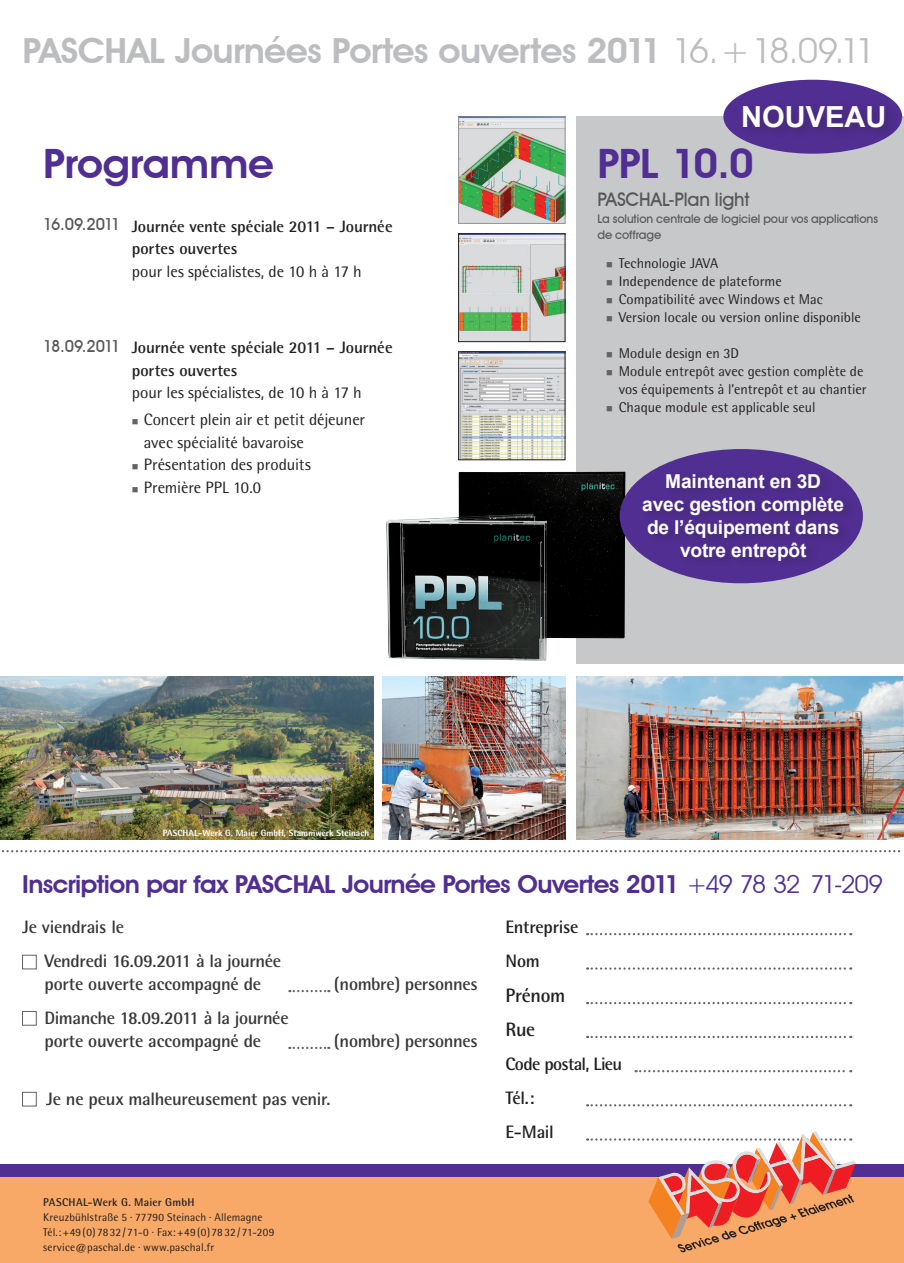
<style>
.page{position:relative;width:904px;height:1263px;background:#fff}
.page>*{position:absolute;margin:0;border:0;box-sizing:border-box;transform-origin:0 0}
.t1{font:600 40.5px "Avant Garde IT Cby BT";letter-spacing:-.01em;color:#502e92;scale:1.05 1}
.t2{font:600 34.5px "Avant Garde IT Cby BT";letter-spacing:-.015em;color:#bcbdc0;scale:1.05 1}
.t3{font:700 29.1px "Arial";color:#fff}
.t4{font:600 24.75px "Avant Garde IT Cby BT";letter-spacing:-.025em;color:#502e92;scale:1.05 1}
.t5{font:700 19.5px/34.2px "Rotis Semi Sans";letter-spacing:-.015em;color:#231f20}
.t6{font:700 19.2px/23px "Arial";letter-spacing:-.01em;color:#fff;text-align:center}
.t7{font:500 18.75px "Avant Garde IT Cby BT";letter-spacing:-.01em;color:#57585a}
.t8{font:700 18px/34.2px "Rotis Semi Sans";letter-spacing:-.02em;color:#231f20}
.t9{font:16.5px/22.5px "Rotis Semi Sans";letter-spacing:-.005em;color:#231f20}
.t10{font:700 16.5px/22.5px "Rotis Semi Sans";letter-spacing:-.005em;color:#231f20}
.t11{font:14.25px/18px "Rotis Semi Sans";color:#231f20;text-align:right}
.t12{font:500 12px/16.5px "Avant Garde IT Cby BT";letter-spacing:-.005em;color:#57585a}
.t13{font:11.25px/15px "Rotis Semi Sans";letter-spacing:.01em;color:#231f20}
.t14{font:700 11.25px "Rotis Semi Sans";letter-spacing:.02em;color:#231f20}
.t15{font:800 9px "Rotis Semi Sans";color:#fff}
.s1{font-weight:400}
.s2{font-family:"Avant Garde IT Cby BT";font-weight:500;color:#57585a}
.s3{color:#636366}
</style>
<div class="page">
<img style="left:576px;top:677px;width:328px;height:162px">
<div style="left:576px;top:117px;width:328px;height:547px;background:#c7c8ca"></div>
<div style="left:0;top:1176px;width:904px;height:87px;background:#f9a967"></div>
<div style="left:0;top:1164px;width:904px;height:13px;background:#502e92"></div>
<img style="left:460px;top:119px;width:103px;height:103px">
<img style="left:0;top:677px;width:373px;height:162px">
<svg style="left:1px;top:850px;width:899px;height:2px"></svg>
<div style="left:458px;top:117px;width:107px;height:107px;border:1px solid #939598"></div>
<img style="left:460px;top:236px;width:103px;height:104px">
<div style="left:458px;top:234px;width:107px;height:108px;border:1px solid #231f20"></div>
<img style="left:386px;top:472px;width:239px;height:189px">
<img style="left:460px;top:354px;width:103px;height:104px">
<div style="left:458px;top:352px;width:107px;height:108px;border:1px solid #231f20"></div>
<img style="left:382px;top:677px;width:183px;height:162px">
<div style="left:723px;top:80px;width:179px;height:74px;background:#502e92;border-radius:50%"></div>
<div style="left:740px;top:101px;width:157px;height:38px;background:#4c2c89"></div>
<div style="left:22px;top:955px;width:15px;height:14px;border:1px solid #636366"></div>
<div style="left:22px;top:1011px;width:15px;height:15px;border:1px solid #636366"></div>
<div style="left:22px;top:1092px;width:15px;height:14px;border:1px solid #636366"></div>
<svg style="left:289px;top:990px;width:40px;height:2px"></svg>
<svg style="left:289px;top:1047px;width:40px;height:2px"></svg>
<svg style="left:587px;top:933px;width:264px;height:2px"></svg>
<svg style="left:587px;top:967px;width:264px;height:3px"></svg>
<svg style="left:587px;top:1002px;width:264px;height:2px"></svg>
<svg style="left:587px;top:1036px;width:264px;height:2px"></svg>
<svg style="left:635px;top:1070px;width:216px;height:2px"></svg>
<svg style="left:587px;top:1104px;width:264px;height:2px"></svg>
<svg style="left:587px;top:1131px;width:269px;height:121px"></svg>
<div style="left:619px;top:449px;width:244px;height:134px;background:#502e92;border-radius:50%"></div>
<div style="left:641px;top:469px;width:216px;height:103px;background:#231f20;opacity:.3"></div>
<h2 class="t2" style="left:22px;top:30px;width:814px">PASCHAL Journées Portes ouvertes 2011 <span class="s1">16.+18.09.11</span></h2>
<h1 class="t1" style="left:43px;top:139px;width:221px">Programme</h1>
<p class="t10" style="left:132px;top:214px;width:262px;text-indent:-88px"><span class="s2">16.09.2011</span> Journée vente spéciale 2011 – Journée portes ouvertes</p>
<p class="t9" style="left:132px;top:260px;width:231px">pour les spécialistes, de 10 h à 17 h</p>
<p class="t10" style="left:132px;top:336px;width:262px;text-indent:-88px"><span class="s2">18.09.2011</span> Journée vente spéciale 2011 – Journée portes ouvertes</p>
<p class="t9" style="left:132px;top:381px;width:231px">pour les spécialistes, de 10 h à 17 h</p>
<p class="t9" style="left:144px;top:408px;width:223px;text-indent:-12px"><span class="s3">■</span> Concert plein air et petit déjeuner avec spécialité bavaroise</p>
<p class="t9" style="left:132px;top:453px;width:180px"><span class="s3">■</span> Présentation des produits</p>
<p class="t9" style="left:132px;top:476px;width:131px"><span class="s3">■</span> Première PPL 10.0</p>
<p class="t15" style="left:163px;top:827px;width:208px">PASCHAL-Werk G. Maier GmbH, Stammwerk Steinach</p>
<h3 class="t3" style="left:741px;top:98px;width:147px">NOUVEAU</h3>
<h1 class="t1" style="left:597px;top:139px;width:150px">PPL 10.0</h1>
<h3 class="t7" style="left:597px;top:188px;width:153px">PASCHAL-Plan light</h3>
<p class="t12" style="left:597px;top:210px;width:282px">La solution centrale de logiciel pour vos applications de coffrage</p>
<p class="t11" style="left:606px;top:254px;width:114px"><span class="s3">■</span> Technologie JAVA</p>
<p class="t11" style="left:606px;top:272px;width:177px"><span class="s3">■</span> Independence de plateforme</p>
<p class="t11" style="left:606px;top:290px;width:218px"><span class="s3">■</span> Compatibilité avec Windows et Mac</p>
<p class="t11" style="left:606px;top:308px;width:256px"><span class="s3">■</span> Version locale ou version online disponible</p>
<p class="t11" style="left:606px;top:344px;width:135px"><span class="s3">■</span> Module design en 3D</p>
<p class="t11" style="left:606px;top:362px;width:262px"><span class="s3">■</span> Module entrepôt avec gestion complète de vos équipements à l’entrepôt et au chantier</p>
<p class="t11" style="left:606px;top:398px;width:211px"><span class="s3">■</span> Chaque module est applicable seul</p>
<h3 class="t6" style="left:642px;top:471px;width:203px">Maintenant en 3D avec gestion complète de l’équipement dans votre entrepôt</h3>
<h3 class="t4" style="left:22px;top:869px;width:821px">Inscription par fax PASCHAL Journée Portes Ouvertes 2011 <span class="s1">+49 78 32 71-209</span></h3>
<p class="t8" style="left:22px;top:909px;width:103px">Je viendrais le</p>
<p class="t8" style="left:505px;top:910px;width:74px">Entreprise<br>Nom</p>
<h3 class="t5" style="left:505px;top:978px;width:61px">Prénom<br>Rue</h3>
<p class="t8" style="left:505px;top:1047px;width:118px">Code postal, Lieu<br>Tél.:<br>E-Mail</p>
<p class="t8" style="left:44px;top:950px;width:238px;line-height:22.5px">Vendredi 16.09.2011 à la journée porte ouverte accompagné de</p>
<p class="t8" style="left:334px;top:966px;width:145px">(nombre) personnes</p>
<p class="t8" style="left:44px;top:1006px;width:246px;line-height:22.5px">Dimanche 18.09.2011 à la journée porte ouverte accompagné de</p>
<p class="t8" style="left:334px;top:1023px;width:145px">(nombre) personnes</p>
<p class="t8" style="left:46px;top:1082px;width:286px">Je ne peux malheureusement pas venir.</p>
<p class="t14" style="left:43px;top:1195px;width:153px">PASCHAL-Werk G. Maier GmbH</p>
<p class="t13" style="left:43px;top:1210px;width:232px">Kreuzbühlstraße 5 · 77790 Steinach · Allemagne<br>Tél.:+49(0)7832/71-0 · Fax:+49(0)7832/71-209 service@paschal.de · www.paschal.fr</p>
</div>
